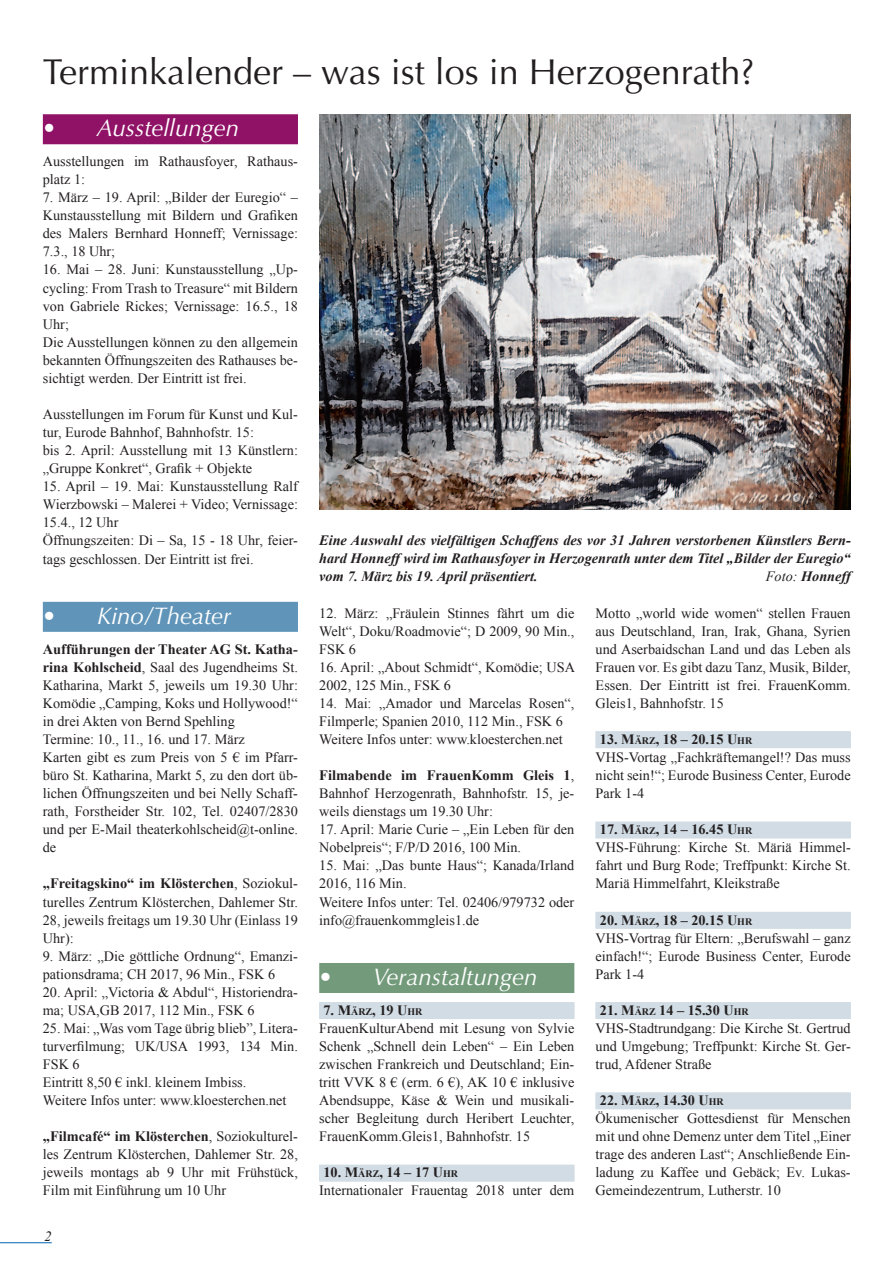
<style>
.page{position:relative;width:893px;height:1264px;background:#fff}
.page>*{position:absolute;margin:0;border:0;box-sizing:border-box;transform-origin:0 0}
.t1{font:36px "Optima LT Std";color:#231f20}
.t2{font:italic 24px "Optima LT Std";color:#fff}
.t3{font:700 14.4px "Times New Roman";color:#231f20}
.t4{font:14.25px/18px "Times New Roman";color:#231f20}
.t5{font:italic 700 14.25px/18px "Times New Roman";color:#231f20;text-align:justify}
.t6{font:italic 14.25px "Times New Roman";color:#231f20}
.s1{font-weight:700;font-size:14.4px}
.s2{font-weight:400;font-size:14.25px}
.s3{font-weight:400}
.s4{font-weight:700}
.s5{font-weight:700;font-size:10.05px}
</style>
<div class="page">
<hr style="left:0;top:1242px;width:52px;height:1px;background:#0166b3">
<div style="left:43px;top:114px;width:255px;height:30px;background:#901267"></div>
<div style="left:43px;top:602px;width:255px;height:30px;background:#6095b9"></div>
<div style="left:319px;top:963px;width:255px;height:30px;background:#739b7b"></div>
<div style="left:319px;top:1002px;width:255px;height:17px;background:#d1dce4"></div>
<div style="left:319px;top:1164px;width:255px;height:17px;background:#d1dce4"></div>
<div style="left:596px;top:731px;width:255px;height:17px;background:#d1dce4"></div>
<div style="left:596px;top:821px;width:255px;height:17px;background:#d1dce4"></div>
<div style="left:596px;top:911px;width:255px;height:17px;background:#d1dce4"></div>
<div style="left:596px;top:1002px;width:255px;height:17px;background:#d1dce4"></div>
<div style="left:596px;top:1092px;width:255px;height:17px;background:#d1dce4"></div>
<img style="left:319px;top:114px;width:532px;height:395px">
<h1 class="t1" style="left:43px;top:51px;width:713px">Terminkalender – was ist los in Herzogenrath?</h1>
<h2 class="t2" style="left:43px;top:114px;width:198px">• Ausstellungen</h2>
<p class="t4" style="left:43px;top:152px;width:257px">Ausstellungen im Rathausfoyer, Rathaus&shy;platz 1:</p>
<p class="t4" style="left:43px;top:188px;width:257px;text-align:justify">7. März – 19. April: „Bilder der Euregio“ – Kunstausstellung mit Bildern und Grafiken des Malers Bernhard Honneff; Vernissage:<br>7.3., 18 Uhr;</p>
<p class="t4" style="left:43px;top:260px;width:257px">16. Mai – 28. Juni: Kunstausstellung „Up&shy;cycling: From Trash to Treasure“ mit Bildern von Gabriele Rickes; Vernissage: 16.5., 18<br>Uhr;<br>Die Ausstellungen können zu den allgemein bekannten Öffnungszeiten des Rathauses be&shy;sichtigt werden. Der Eintritt ist frei.</p>
<p class="t4" style="left:43px;top:405px;width:257px">Ausstellungen im Forum für Kunst und Kul&shy;tur, Eurode Bahnhof, Bahnhofstr. 15:<br>bis 2. April: Ausstellung mit 13 Künstlern: „Gruppe Konkret“, Grafik + Objekte</p>
<p class="t4" style="left:43px;top:477px;width:257px">15. April – 19. Mai: Kunstausstellung Ralf Wierzbowski – Malerei + Video; Vernissage:<br>15.4., 12 Uhr<br>Öffnungszeiten: Di – Sa, 15 - 18 Uhr, feier&shy;tags geschlossen. Der Eintritt ist frei.</p>
<h2 class="t2" style="left:43px;top:602px;width:190px">• Kino/Theater</h2>
<p class="t3" style="left:43px;top:639px;width:257px">Aufführungen der Theater AG St. Katha-</p>
<p class="t4" style="left:43px;top:657px;width:257px"><span class="s1">rina Kohlscheid</span>, Saal des Jugendheims St.<br>Katharina, Markt 5, jeweils um 19.30 Uhr:<br>Komödie „Camping, Koks und Hollywood!“ in drei Akten von Bernd Spehling<br>Termine: 10., 11., 16. und 17. März<br>Karten gibt es zum Preis von 5 € im Pfarr&shy;büro St. Katharina, Markt 5, zu den dort üb&shy;lichen Öffnungszeiten und bei Nelly Schaff&shy;rath, Forstheider Str. 102, Tel. 02407/2830 und per E-Mail theaterkohlscheid@t-online. de</p>
<p class="t3" style="left:43px;top:873px;width:257px">„Freitagskino“ im Klösterchen<span class="s2">, Soziokul-</span></p>
<p class="t4" style="left:43px;top:892px;width:257px;text-align:justify">turelles Zentrum Klösterchen, Dahlemer Str.<br>28, jeweils freitags um 19.30 Uhr (Einlass 19<br>Uhr):</p>
<p class="t4" style="left:43px;top:946px;width:257px">9. März: „Die göttliche Ordnung“, Emanzi&shy;pationsdrama; CH 2017, 96 Min., FSK 6</p>
<p class="t4" style="left:43px;top:982px;width:257px">20. April: „Victoria &amp; Abdul“, Historiendra&shy;ma; USA,GB 2017, 112 Min., FSK 6</p>
<p class="t4" style="left:43px;top:1018px;width:257px">25. Mai: „Was vom Tage übrig blieb”, Litera&shy;turverfilmung; UK/USA 1993, 134 Min.<br>FSK 6<br>Eintritt 8,50 € inkl. kleinem Imbiss.<br>Weitere Infos unter: www.kloesterchen.net</p>
<p class="t3" style="left:43px;top:1126px;width:257px">„Filmcafé“ im Klösterchen<span class="s2">, Soziokulturel-</span></p>
<p class="t4" style="left:43px;top:1145px;width:257px;text-align:justify">les Zentrum Klösterchen, Dahlemer Str. 28, jeweils montags ab 9 Uhr mit Frühstück, Film mit Einführung um 10 Uhr</p>
<p class="t5" style="left:319px;top:531px;width:533px">Eine Auswahl des vielfältigen Schaffens des vor 31 Jahren verstorbenen Künstlers Bern&shy;hard Honneff wird im Rathausfoyer in Herzogenrath unter dem Titel „Bilder der Euregio“ vom 7. März bis 19. April präsentiert.</p>
<p class="t5" style="left:766px;top:567px;width:86px"><span class="s3">Foto:</span> Honneff</p>
<p class="t4" style="left:319px;top:603px;width:257px;text-align:justify">12. März: „Fräulein Stinnes fährt um die Welt“, Doku/Roadmovie“; D 2009, 90 Min., FSK 6</p>
<p class="t4" style="left:319px;top:657px;width:257px">16. April: „About Schmidt“, Komödie; USA<br>2002, 125 Min., FSK 6</p>
<p class="t4" style="left:319px;top:694px;width:257px">14. Mai: „Amador und Marcelas Rosen“,<br>Filmperle; Spanien 2010, 112 Min., FSK 6<br>Weitere Infos unter: www.kloesterchen.net</p>
<p class="t3" style="left:319px;top:765px;width:257px">Filmabende im FrauenKomm Gleis 1<span class="s2">,</span></p>
<p class="t4" style="left:319px;top:784px;width:257px">Bahnhof Herzogenrath, Bahnhofstr. 15, je&shy;weils dienstags um 19.30 Uhr:</p>
<p class="t4" style="left:319px;top:820px;width:257px">17. April: Marie Curie – „Ein Leben für den<br>Nobelpreis“; F/P/D 2016, 100 Min.</p>
<p class="t4" style="left:319px;top:856px;width:257px">15. Mai: „Das bunte Haus“; Kanada/Irland<br>2016, 116 Min.<br>Weitere Infos unter: Tel. 02406/979732 oder info@frauenkommgleis1.de</p>
<h2 class="t2" style="left:319px;top:963px;width:220px">• Veranstaltungen</h2>
<p class="t4" style="left:319px;top:1000px;width:257px"><span class="s4">7. M</span><span class="s5">ÄRZ</span><span class="s4">, 19 U</span><span class="s5">HR<br></span>FrauenKulturAbend mit Lesung von Sylvie Schenk „Schnell dein Leben“ – Ein Leben zwischen Frankreich und Deutschland; Ein&shy;tritt VVK 8 € (erm. 6 €), AK 10 € inklusive Abendsuppe, Käse &amp; Wein und musikali&shy;scher Begleitung durch Heribert Leuchter, FrauenKomm.Gleis1, Bahnhofstr. 15</p>
<p class="t4" style="left:319px;top:1163px;width:257px"><span class="s4">10. M</span><span class="s5">ÄRZ</span><span class="s4">, 14 – 17 U</span><span class="s5">HR<br></span>Internationaler Frauentag 2018 unter dem</p>
<p class="t4" style="left:596px;top:603px;width:257px;text-align:justify">Motto „world wide women“ stellen Frauen aus Deutschland, Iran, Irak, Ghana, Syrien und Aserbaidschan Land und das Leben als Frauen vor. Es gibt dazu Tanz, Musik, Bilder, Essen. Der Eintritt ist frei. FrauenKomm.<br>Gleis1, Bahnhofstr. 15</p>
<p class="t4" style="left:596px;top:730px;width:257px"><span class="s4">13. M</span><span class="s5">ÄRZ</span><span class="s4">, 18 – 20.15 U</span><span class="s5">HR<br></span>VHS-Vortag „Fachkräftemangel!? Das muss nicht sein!“; Eurode Business Center, Eurode<br>Park 1-4</p>
<p class="t4" style="left:596px;top:820px;width:257px"><span class="s4">17. M</span><span class="s5">ÄRZ</span><span class="s4">, 14 – 16.45 U</span><span class="s5">HR<br></span>VHS-Führung: Kirche St. Märiä Himmel&shy;fahrt und Burg Rode; Treffpunkt: Kirche St.<br>Mariä Himmelfahrt, Kleikstraße</p>
<p class="t4" style="left:596px;top:910px;width:257px"><span class="s4">20. M</span><span class="s5">ÄRZ</span><span class="s4">, 18 – 20.15 U</span><span class="s5">HR<br></span>VHS-Vortrag für Eltern: „Berufswahl – ganz einfach!“; Eurode Business Center, Eurode<br>Park 1-4</p>
<p class="t4" style="left:596px;top:1000px;width:257px"><span class="s4">21. M</span><span class="s5">ÄRZ</span> <span class="s4">14 – 15.30 U</span><span class="s5">HR<br></span>VHS-Stadtrundgang: Die Kirche St. Gertrud und Umgebung; Treffpunkt: Kirche St. Ger&shy;trud, Afdener Straße</p>
<p class="t4" style="left:596px;top:1091px;width:257px"><span class="s4">22. M</span><span class="s5">ÄRZ</span><span class="s4">, 14.30 U</span><span class="s5">HR<br></span>Ökumenischer Gottesdienst für Menschen mit und ohne Demenz unter dem Titel „Einer trage des anderen Last“; Anschließende Ein&shy;ladung zu Kaffee und Gebäck; Ev. Lukas-Gemeindezentrum, Lutherstr. 10</p>
<p class="t6" style="left:45px;top:1225px;width:9px">2</p>
</div>
